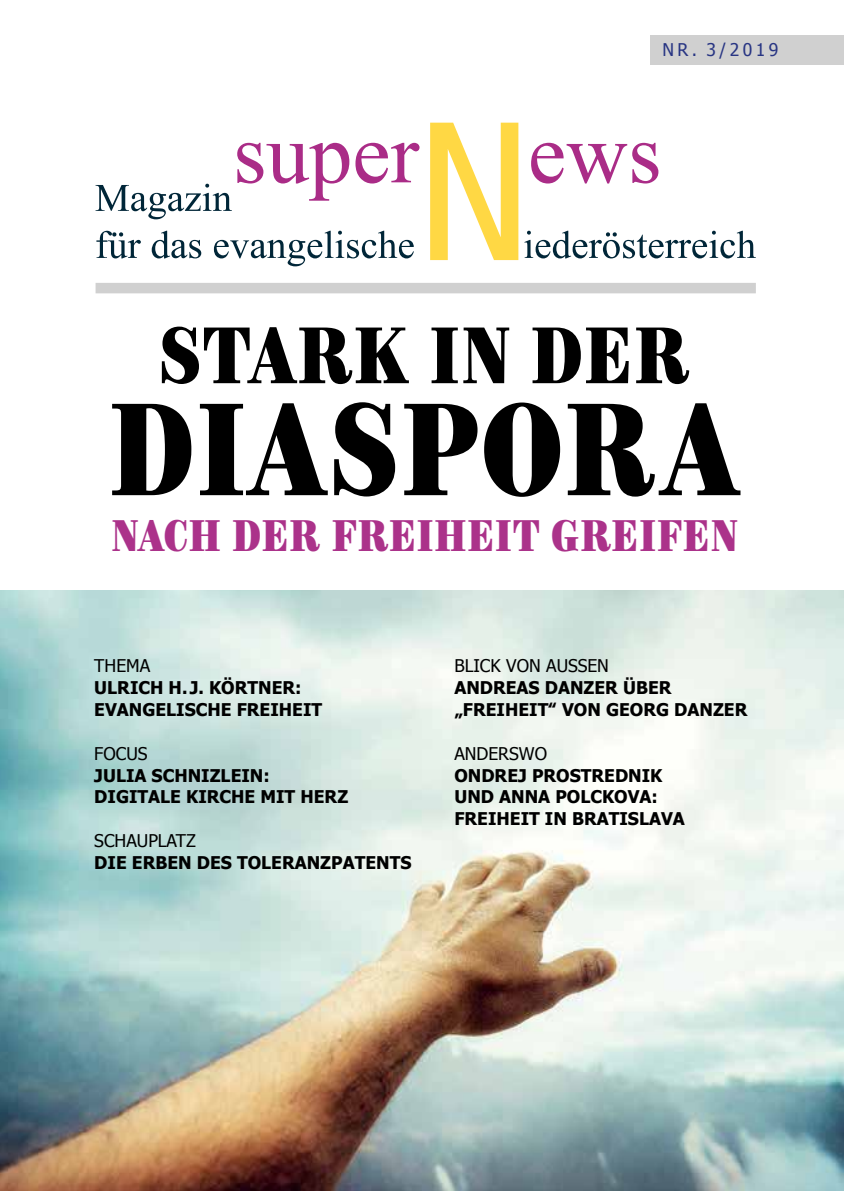
<style>
.page{position:relative;width:844px;height:1191px;background:#fff}
.page>*{position:absolute;margin:0;border:0;box-sizing:border-box;transform-origin:0 0}
.t1{font:112px "Brim Narrow Face";letter-spacing:.005em;color:#000}
.t2{font:68.25px "Brim Narrow Face";color:#000}
.t3{font:37.8px "Brim Narrow Face";letter-spacing:.005em;color:#ab328a}
.t4{font:700 17.5px/21.9px "Tahoma";color:#000}
.t5{font:17.5px "Tahoma";color:#000}
.t6{font:17.5px "Tahoma";letter-spacing:.2em;color:#283583}
</style>
<div class="page">
<img style="left:0;top:590px;width:843px;height:601px">
<svg style="left:96px;top:231px;width:45px;height:27px"></svg>
<svg style="left:152px;top:231px;width:49px;height:27px"></svg>
<svg style="left:214px;top:231px;width:199px;height:35px"></svg>
<svg style="left:524px;top:231px;width:231px;height:27px"></svg>
<svg style="left:95px;top:143px;width:254px;height:76px"></svg>
<svg style="left:355px;top:143px;width:64px;height:40px"></svg>
<svg style="left:531px;top:143px;width:127px;height:40px"></svg>
<svg style="left:430px;top:123px;width:88px;height:137px"></svg>
<div style="left:650px;top:35px;width:193px;height:29px;background:#d0d0d0"></div>
<div style="left:95px;top:283px;width:660px;height:10px;background:#d0d0d0"></div>
<p class="t6" style="left:662px;top:38px;width:117px">NR. 3/2019</p>
<h2 class="t2" style="left:158px;top:309px;width:533px">STARK IN DER</h2>
<h1 class="t1" style="left:108px;top:373px;width:634px">DIASPORA</h1>
<h3 class="t3" style="left:111px;top:509px;width:628px">NACH DER FREIHEIT GREIFEN</h3>
<p class="t5" style="left:94px;top:654px;width:57px">THEMA</p>
<p class="t4" style="left:94px;top:675px;width:229px">ULRICH H. J. KÖRTNER:<br>EVANGELISCHE FREIHEIT</p>
<p class="t5" style="left:94px;top:741px;width:55px">FOCUS</p>
<p class="t4" style="left:94px;top:763px;width:255px">JULIA SCHNIZLEIN:<br>DIGITALE KIRCHE MIT HERZ</p>
<p class="t5" style="left:94px;top:829px;width:103px">SCHAUPLATZ</p>
<p class="t4" style="left:94px;top:850px;width:318px">DIE ERBEN DES TOLERANZPATENTS</p>
<p class="t5" style="left:454px;top:654px;width:156px">BLICK VON AUSSEN</p>
<p class="t4" style="left:454px;top:675px;width:294px">ANDREAS DANZER ÜBER „FREIHEIT‟ VON GEORG DANZER</p>
<p class="t5" style="left:454px;top:741px;width:94px">ANDERSWO</p>
<p class="t4" style="left:454px;top:763px;width:232px">ONDREJ PROSTREDNIK<br>UND ANNA POLCKOVA:<br>FREIHEIT IN BRATISLAVA</p>
</div>
